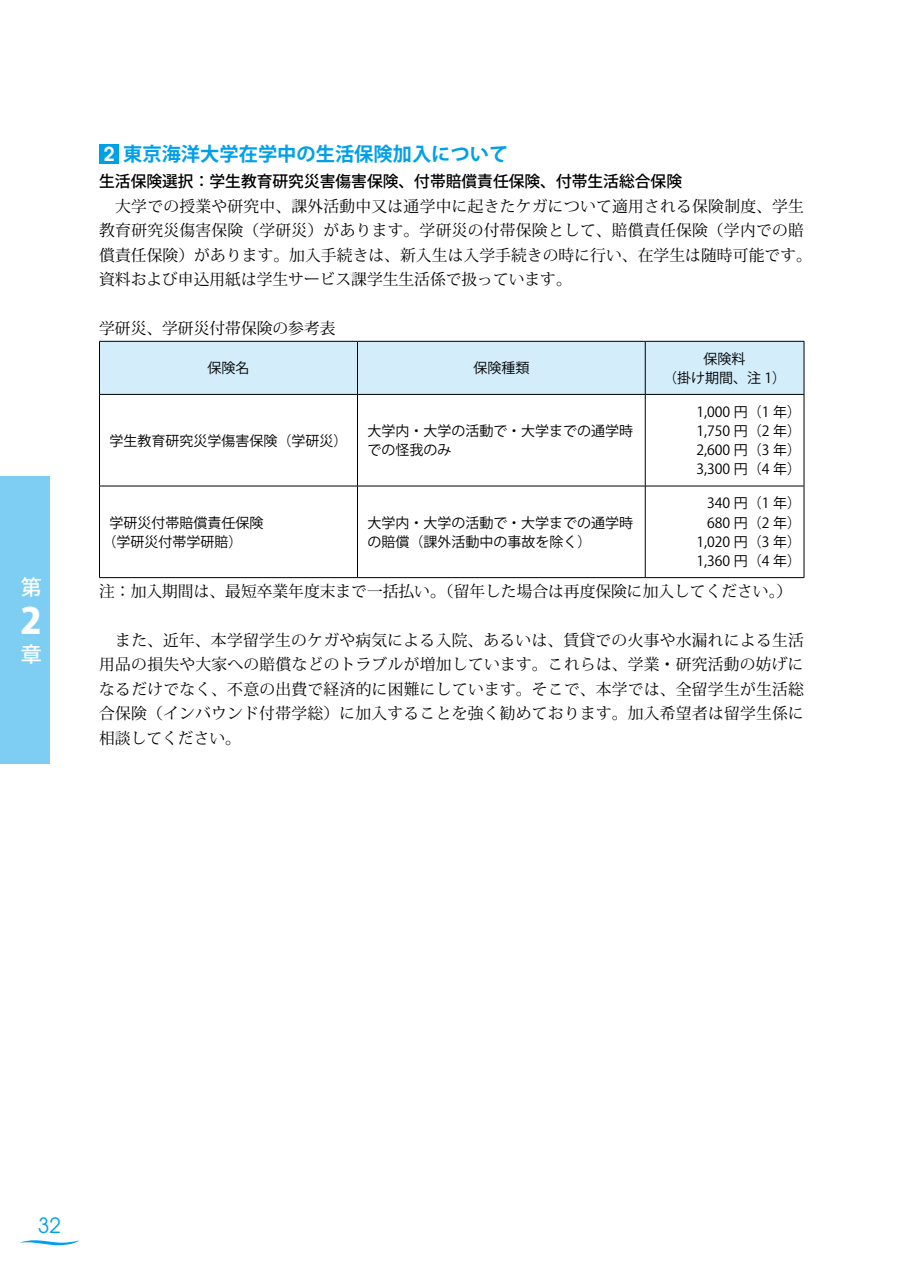
<style>
.page{position:relative;width:903px;height:1275px;background:#fff}
.page>*{position:absolute;margin:0;border:0;box-sizing:border-box;transform-origin:0 0}
.t1{font:800 35.7px "Koz Go Pro";color:#fff}
.t2{font:21px "Avant Garde";color:#00a0e9}
.t3{font:500 21px "Koz Go Pro";color:#fff}
.t4{font:700 19.25px "Koz Go Pro";color:#00a0e9}
.t5{font:15.75px/24.5px "Koz Min Pro";letter-spacing:.005em;color:#000}
.t6{font:500 15.75px "Koz Go Pro";color:#000}
.t7{font:14px/19.2px "Koz Go Pro";color:#000}
.s1{font-family:"Avant Garde";font-weight:600;color:#fff}
</style>
<div class="page">
<svg style="left:20px;top:1240px;width:59px;height:5px"></svg>
<div style="left:0;top:476px;width:50px;height:288px;background:#7ecef4"></div>
<div style="left:99px;top:144px;width:20px;height:20px;background:#00a0e9"></div>
<div style="left:100px;top:342px;width:704px;height:52px;background:#d3edfb"></div>
<hr style="left:99px;top:341px;width:258px;height:1px;background:#000">
<hr style="left:99px;top:342px;width:1px;height:52px;background:#000">
<hr style="left:357px;top:341px;width:288px;height:1px;background:#000">
<hr style="left:357px;top:342px;width:1px;height:52px;background:#000">
<hr style="left:645px;top:341px;width:159px;height:1px;background:#000">
<hr style="left:645px;top:342px;width:1px;height:52px;background:#000">
<hr style="left:804px;top:342px;width:1px;height:52px;background:#000">
<hr style="left:99px;top:394px;width:258px;height:1px;background:#000">
<hr style="left:99px;top:395px;width:1px;height:91px;background:#000">
<hr style="left:357px;top:394px;width:288px;height:1px;background:#000">
<hr style="left:357px;top:395px;width:1px;height:91px;background:#000">
<hr style="left:645px;top:394px;width:159px;height:1px;background:#000">
<hr style="left:645px;top:395px;width:1px;height:91px;background:#000">
<hr style="left:804px;top:395px;width:1px;height:91px;background:#000">
<hr style="left:99px;top:486px;width:258px;height:1px;background:#000">
<hr style="left:99px;top:486px;width:1px;height:91px;background:#000">
<hr style="left:357px;top:486px;width:288px;height:1px;background:#000">
<hr style="left:357px;top:486px;width:1px;height:91px;background:#000">
<hr style="left:645px;top:486px;width:159px;height:1px;background:#000">
<hr style="left:645px;top:486px;width:1px;height:91px;background:#000">
<hr style="left:804px;top:486px;width:1px;height:91px;background:#000">
<hr style="left:99px;top:577px;width:258px;height:1px;background:#000">
<hr style="left:357px;top:577px;width:288px;height:1px;background:#000">
<hr style="left:645px;top:577px;width:159px;height:1px;background:#000">
<h2 class="t3" style="left:21px;top:573px;width:22px">第</h2>
<h1 class="t1" style="left:21px;top:597px;width:23px">2</h1>
<h2 class="t3" style="left:21px;top:640px;width:22px">章</h2>
<p class="t4" style="left:104px;top:141px;width:406px"><span class="s1">2</span> 東京海洋大学在学中の生活保険加入について</p>
<p class="t6" style="left:99px;top:171px;width:584px">生活保険選択：学生教育研究災害傷害保険、付帯賠償責任保険、付帯生活総合保険</p>
<p class="t5" style="left:99px;top:193px;width:714px">　大学での授業や研究中、課外活動中又は通学中に起きたケガについて適用される保険制度、学生教育研究災傷害保険（学研災）があります。学研災の付帯保険として、賠償責任保険（学内での賠償責任保険）があります。加入手続きは、新入生は入学手続きの時に行い、在学生は随時可能です。資料および申込用紙は学生サービス課学生生活係で扱っています。</p>
<p class="t5" style="left:99px;top:316px;width:238px">学研災、学研災付帯保険の参考表</p>
<p class="t7" style="left:207px;top:359px;width:43px">保険名</p>
<p class="t7" style="left:473px;top:359px;width:57px">保険種類</p>
<p class="t7" style="left:663px;top:349px;width:125px;text-align:center">保険料<br>（掛け期間、注 1）</p>
<p class="t7" style="left:109px;top:431px;width:239px">学生教育研究災学傷害保険（学研災）</p>
<p class="t7" style="left:367px;top:422px;width:267px">大学内・大学の活動で・大学までの通学時での怪我のみ</p>
<p class="t7" style="left:696px;top:402px;width:106px;text-align:justify">1,000 円（1 年）1,750 円（2 年）2,600 円（3 年）3,300 円（4 年）</p>
<p class="t7" style="left:696px;top:494px;width:106px;text-align:right">340 円（1 年）<br>680 円（2 年）<br>1,020 円（3 年）<br>1,360 円（4 年）</p>
<p class="t5" style="left:99px;top:578px;width:694px">注：加入期間は、最短卒業年度末まで一括払い。（留年した場合は再度保険に加入してください。）</p>
<p class="t5" style="left:99px;top:627px;width:706px;text-align:justify">　また、近年、本学留学生のケガや病気による入院、あるいは、賃貸での火事や水漏れによる生活用品の損失や大家への賠償などのトラブルが増加しています。これらは、学業・研究活動の妨げになるだけでなく、不意の出費で経済的に困難にしています。そこで、本学では、全留学生が生活総合保険（インバウンド付帯学総）に加入することを強く勧めております。加入希望者は留学生係に相談してください。</p>
<p class="t7" style="left:102px;top:513px;width:162px;text-indent:7px">学研災付帯賠償責任保険（学研災付帯学研賠）</p>
<p class="t7" style="left:367px;top:513px;width:267px">大学内・大学の活動で・大学までの通学時の賠償（課外活動中の事故を除く）</p>
<h2 class="t2" style="left:38px;top:1213px;width:24px">32</h2>
</div>
